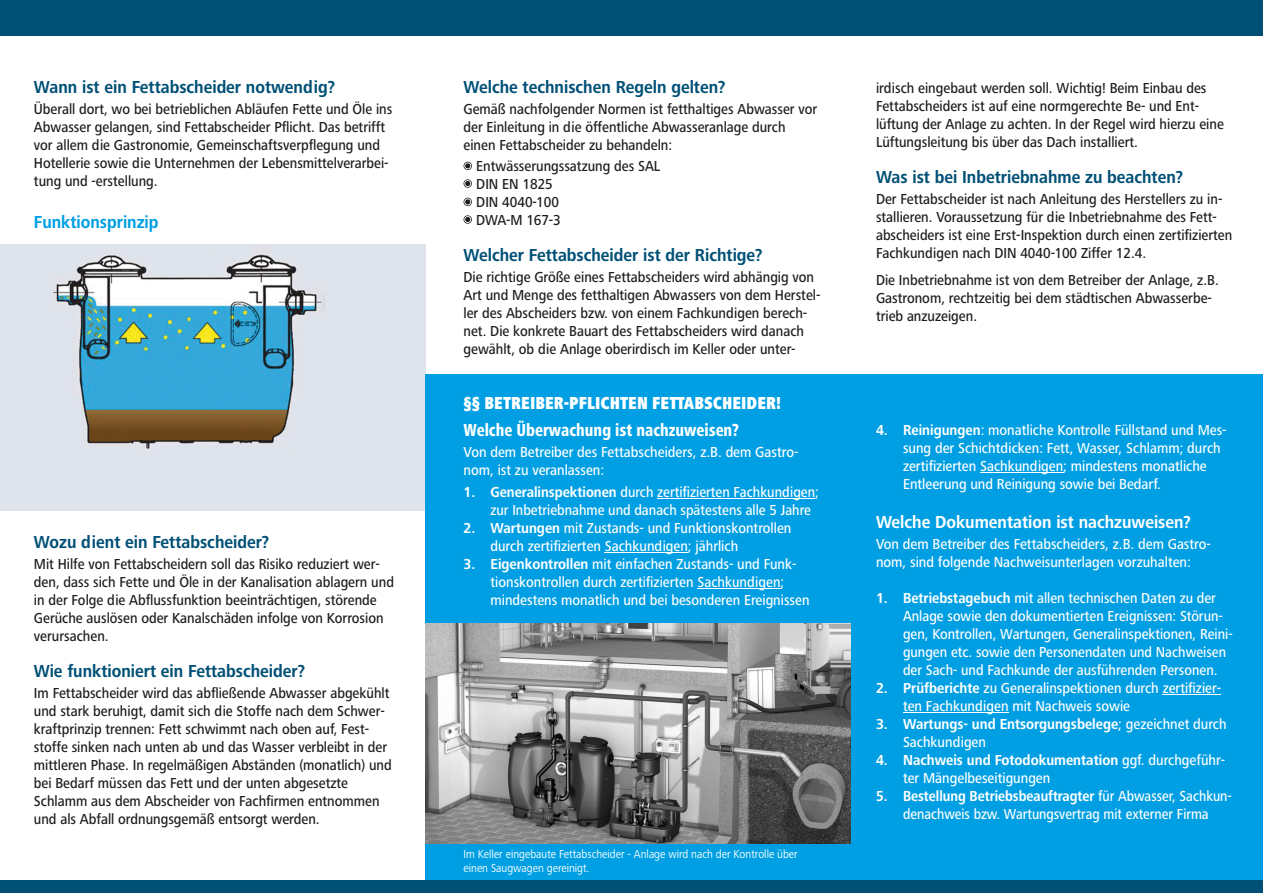
<style>
.page{position:relative;width:1263px;height:893px;background:#fff}
.page>*{position:absolute;margin:0;border:0;box-sizing:border-box;transform-origin:0 0}
.t1{font:700 18px "Frutiger Next Pro";color:#005076;scale:.9 1}
.t2{font:900 condensed 18px "Frutiger Next Pro";color:#fff;scale:.9 1}
.t3{font:700 18px "Frutiger Next Pro";color:#fff;scale:.9 1}
.t4{font:800 condensed 18px "Frutiger Next Pro";color:#fff;scale:.9 1}
.t5{font:700 18px "Frutiger Next Pro";color:#009fe3;scale:.9 1}
.t6{font:500 15px/18px "Frutiger Next Pro";color:#1d1d1b;scale:.9 1}
.t7{font:500 15px/18px "Frutiger Next Pro";color:#fff;scale:.9 1}
.t8{font:500 15px/18px "Frutiger Next Pro";color:#fff;scale:.89 1}
.t9{font:500 15px/18px "Frutiger Next Pro";color:#fff;text-align:center;scale:.87 1}
.t10{font:700 15px/18px "Frutiger Next Pro";color:#fff;scale:.9 1}
.t11{font:12px/13.5px "Frutiger Next Pro";color:#fff;scale:.9 1}
.s1{font-weight:700}
.s2{font-weight:500}
</style>
<div class="page">
<div style="left:0;top:244px;width:425px;height:267px;background:#dfe4ec"></div>
<img style="left:53px;top:254px;width:269px;height:196px">
<div style="left:425px;top:374px;width:838px;height:519px;background:#009fe3"></div>
<img style="left:425px;top:624px;width:425px;height:219px">
<hr style="left:657px;top:498px;width:158px;height:1px;background:#fff">
<hr style="left:605px;top:552px;width:83px;height:1px;background:#fff">
<hr style="left:697px;top:588px;width:83px;height:1px;background:#fff">
<hr style="left:980px;top:472px;width:83px;height:1px;background:#fff">
<hr style="left:1163px;top:694px;width:58px;height:1px;background:#fff">
<hr style="left:903px;top:712px;width:105px;height:1px;background:#fff">
<svg style="left:463px;top:162px;width:9px;height:8px"></svg>
<svg style="left:464px;top:162px;width:7px;height:7px"></svg>
<svg style="left:465px;top:163px;width:5px;height:5px"></svg>
<svg style="left:463px;top:179px;width:9px;height:9px"></svg>
<svg style="left:464px;top:180px;width:7px;height:7px"></svg>
<svg style="left:465px;top:181px;width:5px;height:5px"></svg>
<svg style="left:463px;top:198px;width:9px;height:8px"></svg>
<svg style="left:464px;top:198px;width:7px;height:7px"></svg>
<svg style="left:465px;top:199px;width:5px;height:5px"></svg>
<svg style="left:463px;top:215px;width:9px;height:9px"></svg>
<svg style="left:464px;top:216px;width:7px;height:7px"></svg>
<svg style="left:465px;top:217px;width:5px;height:5px"></svg>
<div style="left:0;top:0;width:1263px;height:36px;background:#005076"></div>
<div style="left:0;top:880px;width:1263px;height:13px;background:#005076"></div>
<p class="t1" style="left:34px;top:80px;width:336px">Wann ist ein Fettabscheider notwendig?</p>
<p class="t6" style="left:34px;top:102px;width:400px">Überall dort, wo bei betrieblichen Abläufen Fette und Öle ins Abwasser gelangen, sind Fettabscheider Pflicht. Das betrifft vor allem die Gastronomie, Gemeinschaftsverpflegung und Hotellerie sowie die Unternehmen der Lebensmittelverarbei&shy;tung und -erstellung.</p>
<p class="t5" style="left:34px;top:215px;width:140px">Funktionsprinzip</p>
<p class="t1" style="left:34px;top:534px;width:263px">Wozu dient ein Fettabscheider?</p>
<p class="t6" style="left:34px;top:556px;width:401px">Mit Hilfe von Fettabscheidern soll das Risiko reduziert wer&shy;den, dass sich Fette und Öle in der Kanalisation ablagern und in der Folge die Abflussfunktion beeinträchtigen, störende Gerüche auslösen oder Kanalschäden infolge von Korrosion verursachen.</p>
<p class="t1" style="left:34px;top:663px;width:303px">Wie funktioniert ein Fettabscheider?</p>
<p class="t6" style="left:34px;top:685px;width:399px">Im Fettabscheider wird das abfließende Abwasser abgekühlt und stark beruhigt, damit sich die Stoffe nach dem Schwer&shy;kraftprinzip trennen: Fett schwimmt nach oben auf, Fest&shy;stoffe sinken nach unten ab und das Wasser verbleibt in der mittleren Phase. In regelmäßigen Abständen (monatlich) und bei Bedarf müssen das Fett und der unten abgesetzte Schlamm aus dem Abscheider von Fachfirmen entnommen und als Abfall ordnungsgemäß entsorgt werden.</p>
<p class="t1" style="left:463px;top:80px;width:293px">Welche technischen Regeln gelten?</p>
<p class="t6" style="left:463px;top:102px;width:395px">Gemäß nachfolgender Normen ist fetthaltiges Abwasser vor der Einleitung in die öffentliche Abwasseranlage durch einen Fettabscheider zu behandeln:</p>
<p class="t6" style="left:476px;top:159px;width:206px">Entwässerungssatzung des SAL<br>DIN EN 1825<br>DIN 4040-100<br>DWA-M 167-3</p>
<p class="t1" style="left:463px;top:248px;width:334px">Welcher Fettabscheider ist der Richtige?</p>
<p class="t6" style="left:463px;top:270px;width:398px">Die richtige Größe eines Fettabscheiders wird abhängig von Art und Menge des fetthaltigen Abwassers von dem Herstel&shy;ler des Abscheiders bzw. von einem Fachkundigen berech&shy;net. Die konkrete Bauart des Fettabscheiders wird danach gewählt, ob die Anlage oberirdisch im Keller oder unter-</p>
<p class="t2" style="left:463px;top:396px;width:354px">§§ BETREIBER-PFLICHTEN FETTABSCHEIDER!</p>
<p class="t4" style="left:463px;top:423px;width:308px">Welche Überwachung ist nachzuweisen?</p>
<p class="t7" style="left:463px;top:444px;width:374px">Von dem Betreiber des Fettabscheiders, z.B. dem Gastro&shy;nom, ist zu veranlassen:</p>
<p class="t8" style="left:490px;top:485px;width:371px;text-indent:-27px"><span class="s1">1. Generalinspektionen</span> durch zertifizierten Fachkundigen; zur Inbetriebnahme und danach spätestens alle 5 Jahre</p>
<p class="t7" style="left:490px;top:521px;width:336px;text-indent:-27px"><span class="s1">2. Wartungen</span> mit Zustands- und Funktionskontrollen durch zertifizierten Sachkundigen; jährlich</p>
<p class="t7" style="left:490px;top:557px;width:356px;text-indent:-27px"><span class="s1">3. Eigenkontrollen</span> mit einfachen Zustands- und Funk&shy;tionskontrollen durch zertifizierten Sachkundigen; mindestens monatlich und bei besonderen Ereignissen</p>
<p class="t11" style="left:463px;top:849px;width:373px">Im Keller eingebaute Fettabscheider - Anlage wird nach der Kontrolle über einen Saugwagen gereinigt.</p>
<p class="t6" style="left:876px;top:81px;width:388px">irdisch eingebaut werden soll. Wichtig! Beim Einbau des Fettabscheiders ist auf eine normgerechte Be- und Ent&shy;lüftung der Anlage zu achten. In der Regel wird hierzu eine Lüftungsleitung bis über das Dach installiert.</p>
<p class="t1" style="left:876px;top:170px;width:343px">Was ist bei Inbetriebnahme zu beachten?</p>
<p class="t6" style="left:876px;top:192px;width:397px">Der Fettabscheider ist nach Anleitung des Herstellers zu in&shy;stallieren. Voraussetzung für die Inbetriebnahme des Fett&shy;abscheiders ist eine Erst-Inspektion durch einen zertifizierten Fachkundigen nach DIN 4040-100 Ziffer 12.4.</p>
<p class="t6" style="left:876px;top:273px;width:382px">Die Inbetriebnahme ist von dem Betreiber der Anlage, z.B.<br>Gastronom, rechtzeitig bei dem städtischen Abwasserbe&shy;trieb anzuzeigen.</p>
<p class="t7" style="left:903px;top:422px;width:361px;text-indent:-27px"><span class="s1">4. Reinigungen</span>: monatliche Kontrolle Füllstand und Mes&shy;sung der Schichtdicken: Fett, Wasser, Schlamm; durch zertifizierten Sachkundigen; mindestens monatliche Entleerung und Reinigung sowie bei Bedarf.</p>
<p class="t3" style="left:876px;top:515px;width:351px">Welche Dokumentation ist nachzuweisen?</p>
<p class="t7" style="left:876px;top:536px;width:374px">Von dem Betreiber des Fettabscheiders, z.B. dem Gastro&shy;nom, sind folgende Nachweisunterlagen vorzuhalten:</p>
<p class="t8" style="left:903px;top:590px;width:372px;text-indent:-27px"><span class="s1">1. Betriebstagebuch</span> mit allen technischen Daten zu der Anlage sowie den dokumentierten Ereignissen: Störun&shy;gen, Kontrollen, Wartungen, Generalinspektionen, Reini&shy;gungen etc. sowie den Personendaten und Nachweisen der Sach- und Fachkunde der ausführenden Personen.</p>
<p class="t7" style="left:903px;top:680px;width:355px;text-indent:-27px"><span class="s1">2. Prüfberichte</span> zu Generalinspektionen durch zertifizier&shy;ten Fachkundigen mit Nachweis sowie</p>
<p class="t10" style="left:903px;top:716px;width:361px;text-indent:-27px">3. Wartungs- und Entsorgungsbelege<span class="s2">; gezeichnet durch<br>Sachkundigen</span></p>
<p class="t7" style="left:903px;top:752px;width:359px;text-indent:-27px"><span class="s1">4. Nachweis und Fotodokumentation</span> ggf. durchgeführ&shy;ter Mängelbeseitigungen</p>
<p class="t9" style="left:876px;top:788px;width:410px"><span class="s1">5. Bestellung Betriebsbeauftragter</span> für Abwasser, Sachkun&shy;denachweis bzw. Wartungsvertrag mit externer Firma</p>
</div>
